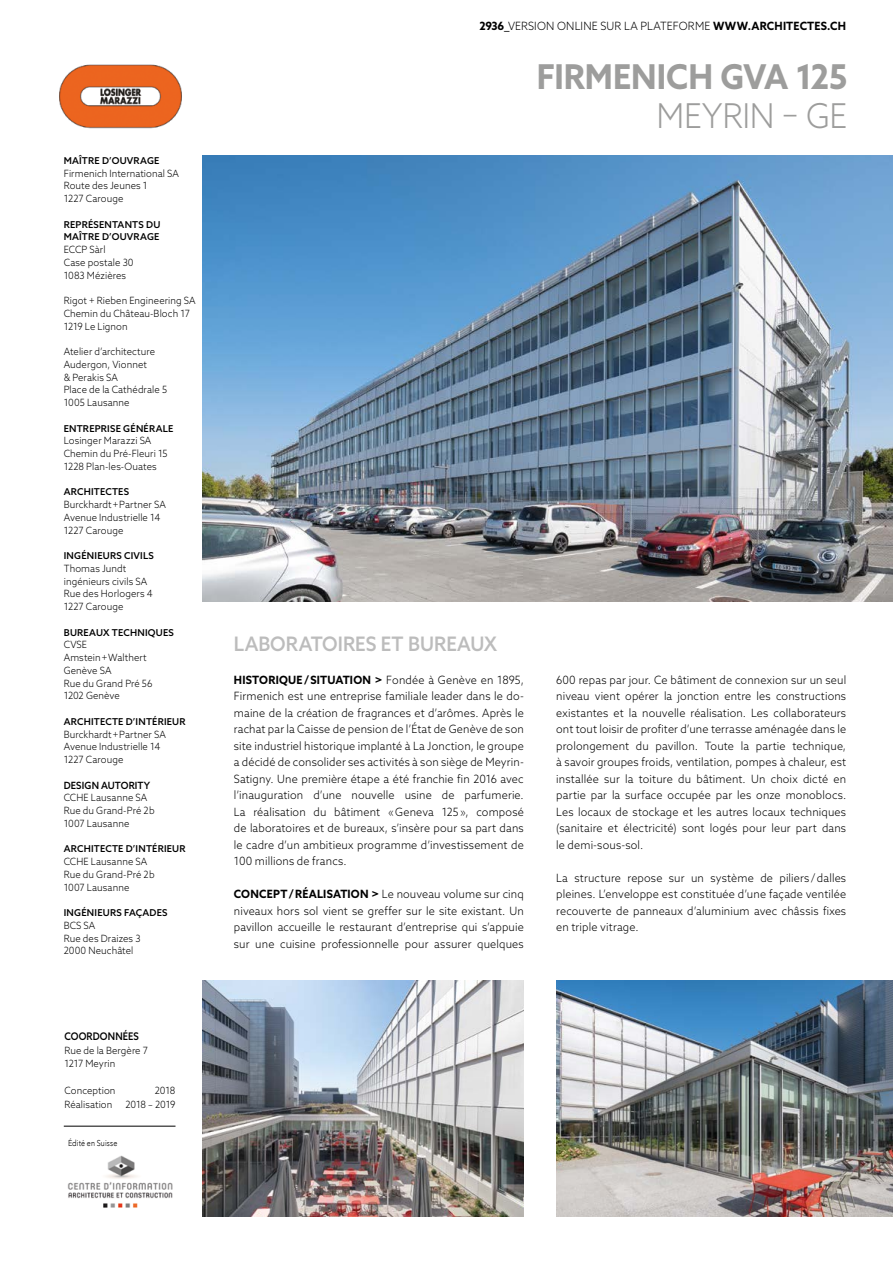
<style>
.page{position:relative;width:893px;height:1263px;background:#fff}
.page>*{position:absolute;margin:0;border:0;box-sizing:border-box;transform-origin:0 0}
.t1{font:700 34.2px "Azo Sans";letter-spacing:-.005em;color:#9d9d9c;scale:.95 1}
.t2{font:300 34.2px "Azo Sans";letter-spacing:-.01em;color:#9d9d9c;scale:.95 1}
.t3{font:500 19.95px "Azo Sans";color:#bcbcbc;scale:.95 1}
.t4{font:300 11.4px/16.5px "Azo Sans";letter-spacing:.015em;color:#000;text-align:justify;scale:.95 1}
.t5{font:500 10.5px "Azo Sans";letter-spacing:.01em;color:#000;scale:.9 1}
.t6{font:300 10.05px/12.8px "Azo Sans";letter-spacing:.01em;color:#000;scale:.95 1}
.t7{font:500 10.05px "Azo Sans";letter-spacing:.015em;color:#000;scale:.95 1}
.t8{font:300 10.05px "Azo Sans";letter-spacing:-.025em;color:#000;scale:.95 1}
.t9{font:500 9.45px/12.8px "Azo Sans";letter-spacing:.025em;color:#000}
.t10{font:300 8.55px "Avenir";letter-spacing:.02em;color:#000;scale:.84 1}
.s1{font-weight:700}
</style>
<div class="page">
<img style="left:202px;top:156px;width:691px;height:445px">
<img style="left:556px;top:981px;width:337px;height:235px">
<img style="left:67px;top:1155px;width:106px;height:53px">
<hr style="left:64px;top:1126px;width:111px;height:1px;background:#000">
<img style="left:202px;top:981px;width:322px;height:235px">
<img style="left:59px;top:64px;width:123px;height:65px">
<p class="t9" style="left:64px;top:154px;width:97px">MAÎTRE D’OUVRAGE</p>
<p class="t6" style="left:64px;top:167px;width:123px">Firmenich International SA<br>Route des Jeunes 1<br>1227 Carouge</p>
<p class="t9" style="left:64px;top:218px;width:98px">REPRÉSENTANTS DU<br>MAÎTRE D’OUVRAGE</p>
<p class="t6" style="left:64px;top:243px;width:75px">ECCP Sàrl<br>Case postale 30<br>1083 Mézières</p>
<p class="t6" style="left:64px;top:294px;width:140px">Rigot + Rieben Engineering SA<br>Chemin du Château-Bloch 17<br>1219 Le Lignon</p>
<p class="t6" style="left:64px;top:345px;width:110px">Atelier d’architecture<br>Audergon, Vionnet<br>&amp; Perakis SA<br>Place de la Cathédrale 5<br>1005 Lausanne</p>
<p class="t9" style="left:64px;top:422px;width:111px">ENTREPRISE GÉNÉRALE</p>
<p class="t6" style="left:64px;top:434px;width:111px">Losinger Marazzi SA<br>Chemin du Pré-Fleuri 15<br>1228 Plan-les-Ouates</p>
<p class="t9" style="left:64px;top:485px;width:67px">ARCHITECTES</p>
<p class="t6" style="left:64px;top:498px;width:109px">Burckhardt+Partner SA<br>Avenue Industrielle 14<br>1227 Carouge</p>
<p class="t9" style="left:64px;top:549px;width:92px">INGÉNIEURS CIVILS</p>
<p class="t6" style="left:64px;top:562px;width:95px">Thomas Jundt ingénieurs civils SA<br>Rue des Horlogers 4<br>1227 Carouge</p>
<p class="t9" style="left:64px;top:626px;width:112px">BUREAUX TECHNIQUES</p>
<p class="t6" style="left:64px;top:638px;width:95px">CVSE<br>Amstein+Walthert<br>Genève SA<br>Rue du Grand Pré 56<br>1202 Genève</p>
<p class="t9" style="left:64px;top:715px;width:123px">ARCHITECTE D’INTÉRIEUR</p>
<p class="t6" style="left:64px;top:728px;width:109px">Burckhardt+Partner SA<br>Avenue Industrielle 14<br>1227 Carouge</p>
<p class="t7" style="left:64px;top:778px;width:93px">DESIGN AUTORITY</p>
<p class="t6" style="left:64px;top:791px;width:97px">CCHE Lausanne SA<br>Rue du Grand-Pré 2b<br>1007 Lausanne</p>
<p class="t9" style="left:64px;top:842px;width:123px">ARCHITECTE D’INTÉRIEUR</p>
<p class="t6" style="left:64px;top:855px;width:97px">CCHE Lausanne SA<br>Rue du Grand-Pré 2b<br>1007 Lausanne</p>
<p class="t9" style="left:64px;top:906px;width:105px">INGÉNIEURS FAÇADES</p>
<p class="t6" style="left:64px;top:919px;width:82px">BCS SA<br>Rue des Draizes 3<br>2000 Neuchâtel</p>
<p class="t5" style="left:64px;top:1029px;width:84px">COORDONNÉES</p>
<p class="t6" style="left:64px;top:1043px;width:89px;line-height:13.5px">Rue de la Bergère 7<br>1217 Meyrin</p>
<p class="t6" style="left:64px;top:1084px;width:55px">Conception</p>
<p class="t6" style="left:155px;top:1084px;width:23px">2018</p>
<p class="t6" style="left:64px;top:1098px;width:52px">Réalisation</p>
<p class="t8" style="left:126px;top:1097px;width:54px">2018 – 2019</p>
<p class="t10" style="left:68px;top:1138px;width:60px">Édité en Suisse</p>
<p class="t4" style="left:479px;top:17px;width:387px"><span class="s1">2936_</span>VERSION ONLINE SUR LA PLATEFORME <span class="s1">WWW.ARCHITECTES.CH</span></p>
<h1 class="t1" style="left:537px;top:54px;width:329px">FIRMENICH GVA 125</h1>
<h1 class="t2" style="left:656px;top:94px;width:202px">MEYRIN – GE</h1>
<h2 class="t3" style="left:234px;top:630px;width:278px">LABORATOIRES ET BUREAUX</h2>
<p class="t4" style="left:234px;top:671px;width:307px"><span class="s1">HISTORIQUE/SITUATION &gt;</span> Fondée à Genève en 1895, Firmenich est une entreprise familiale leader dans le do&shy;maine de la création de fragrances et d’arômes. Après le rachat par la Caisse de pension de l’État de Genève de son site industriel historique implanté à La Jonction, le groupe a décidé de consolider ses activités à son siège de Meyrin-Satigny. Une première étape a été franchie fin 2016 avec l’inauguration d’une nouvelle usine de parfumerie.<br>La réalisation du bâtiment «Geneva 125», composé de laboratoires et de bureaux, s’insère pour sa part dans le cadre d’un ambitieux programme d’investissement de 100 millions de francs.</p>
<p class="t4" style="left:234px;top:886px;width:307px"><span class="s1">CONCEPT/RÉALISATION &gt;</span> Le nouveau volume sur cinq niveaux hors sol vient se greffer sur le site existant. Un pavillon accueille le restaurant d’entreprise qui s’appuie sur une cuisine professionnelle pour assurer quelques</p>
<p class="t4" style="left:556px;top:671px;width:307px">600 repas par jour. Ce bâtiment de connexion sur un seul niveau vient opérer la jonction entre les constructions existantes et la nouvelle réalisation. Les collaborateurs ont tout loisir de profiter d’une terrasse aménagée dans le prolongement du pavillon. Toute la partie technique, à savoir groupes froids, ventilation, pompes à chaleur, est installée sur la toiture du bâtiment. Un choix dicté en partie par la surface occupée par les onze monoblocs.<br>Les locaux de stockage et les autres locaux techniques (sanitaire et électricité) sont logés pour leur part dans le demi-sous-sol.</p>
<p class="t4" style="left:556px;top:869px;width:307px">La structure repose sur un système de piliers/dalles pleines. L’enveloppe est constituée d’une façade ventilée recouverte de panneaux d’aluminium avec châssis fixes en triple vitrage.</p>
</div>
